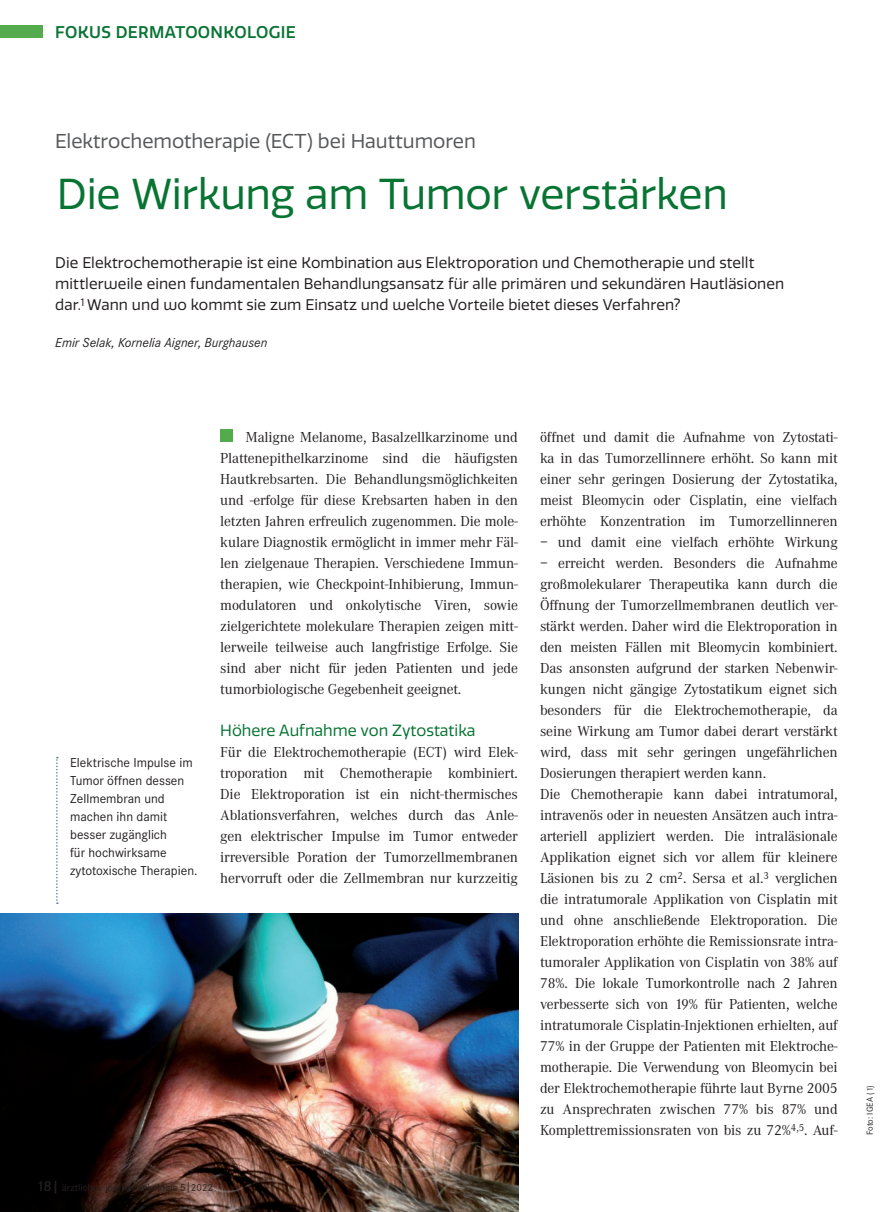
<style>
.page{position:relative;width:893px;height:1212px;background:#fff}
.page>*{position:absolute;margin:0;border:0;box-sizing:border-box;transform-origin:0 0}
._00Überschrift{font:42px "Quatro";letter-spacing:-.01em;color:#087433}
.medizin_Anfang{font:19.5px "Quatro";letter-spacing:-.005em;color:#57585a}
.Rubrik{font:500 16.5px "Quatro";letter-spacing:.02em;color:#087433}
.Fließtext_01{font:15.75px "Quatro";color:#087433}
.Fließtext_01-2{font:15px/21px "Corporate A";letter-spacing:-.01em;color:#231f20;text-align:justify}
.medizin_Anfang-2{font:15px/21px "Quatro";letter-spacing:.005em;color:#231f20}
.Quelle_Text{font:13.5px/18px "Corporate S";color:#231f20}
.t1{font:italic 13.5px "Corporate S";color:#231f20}
.Pagina{font:10.5px "Corporate S";color:#231f20}
.t2{font:9px "Corporate S";color:#231f20}
.s1{font-weight:600;font-size:15px}
</style>
<div class="page">
<img style="left:0;top:913px;width:519px;height:299px">
<div style="left:220px;top:429px;width:13px;height:13px;background:#54ab4e"></div>
<div style="left:0;top:25px;width:43px;height:13px;background:#54ab4e"></div>
<svg style="left:56px;top:757px;width:2px;height:147px"></svg>
<p class="Rubrik" style="left:55px;top:22px;width:242px">FOKUS DERMATOONKOLOGIE</p>
<p class="medizin_Anfang" style="left:55px;top:130px;width:422px">Elektrochemotherapie (ECT) bei Hauttumoren</p>
<p class="_00Überschrift" style="left:57px;top:170px;width:672px">Die Wirkung am Tumor verstärken</p>
<p class="medizin_Anfang-2" style="left:55px;top:252px;width:701px">Die Elektrochemotherapie ist eine Kombination aus Elektroporation und Chemotherapie und stellt</p>
<p class="medizin_Anfang-2" style="left:55px;top:273px;width:730px">mittlerweile einen fundamentalen Behandlungsansatz für alle primären und sekundären Hautläsionen dar.<sup>1</sup> Wann und wo kommt sie zum Einsatz und welche Vorteile bietet dieses Verfahren?</p>
<p class="t1" style="left:55px;top:335px;width:214px">Emir Selak, Kornelia Aigner, Burghausen</p>
<p class="Quelle_Text" style="left:70px;top:754px;width:129px">Elektrische Impulse im<br>Tumor öffnen dessen<br>Zellmembran und machen ihn damit besser zugänglich<br>für hochwirksame zytotoxische Therapien.</p>
<p class="Fließtext_01-2" style="left:220px;top:427px;width:299px;text-indent:25px">Maligne Melanome, Basalzellkarzinome und Plattenepithelkarzinome sind die häufigsten Hautkrebsarten. Die Behandlungsmöglichkeiten und -erfolge für diese Krebsarten haben in den letzten Jahren erfreulich zugenommen. Die mole&shy;kulare Diagnostik ermöglicht in immer mehr Fäl&shy;len zielgenaue Therapien. Verschiedene Immun&shy;therapien, wie Checkpoint-Inhibierung, Immun&shy;modulatoren und onkolytische Viren, sowie zielgerichtete molekulare Therapien zeigen mitt&shy;lerweile teilweise auch langfristige Erfolge. Sie sind aber nicht für jeden Patienten und jede tumorbiologische Gegebenheit geeignet.</p>
<p class="Fließtext_01" style="left:220px;top:721px;width:257px">Höhere Aufnahme von Zytostatika</p>
<p class="Fließtext_01-2" style="left:220px;top:742px;width:299px">Für die Elektrochemotherapie (ECT) wird Elek&shy;troporation mit Chemotherapie kombiniert.<br>Die Elektroporation ist ein nicht-thermisches Ablationsverfahren, welches durch das Anle&shy;gen elektrischer Impulse im Tumor entweder irreversible Poration der Tumorzellmembranen hervorruft oder die Zellmembran nur kurzzeitig</p>
<p class="Pagina" style="left:36px;top:1182px;width:179px"><span class="s1">18|</span> ärztliches journal onkologie 5|2022</p>
<p class="Fließtext_01-2" style="left:540px;top:427px;width:299px">öffnet und damit die Aufnahme von Zytostati&shy;ka in das Tumorzellinnere erhöht. So kann mit einer sehr geringen Dosierung der Zytostatika, meist Bleomycin oder Cisplatin, eine vielfach erhöhte Konzentration im Tumorzellinneren</p>
<p class="Fließtext_01-2" style="left:540px;top:532px;width:299px">– und damit eine vielfach erhöhte Wirkung</p>
<p class="Fließtext_01-2" style="left:540px;top:553px;width:299px">– erreicht werden. Besonders die Aufnahme großmolekularer Therapeutika kann durch die Öffnung der Tumorzellmembranen deutlich ver&shy;stärkt werden. Daher wird die Elektroporation in den meisten Fällen mit Bleomycin kombiniert.<br>Das ansonsten aufgrund der starken Nebenwir&shy;kungen nicht gängige Zytostatikum eignet sich besonders für die Elektrochemotherapie, da seine Wirkung am Tumor dabei derart verstärkt wird, dass mit sehr geringen ungefährlichen Dosierungen therapiert werden kann.</p>
<p class="Fließtext_01-2" style="left:540px;top:784px;width:299px">Die Chemotherapie kann dabei intratumoral, intravenös oder in neuesten Ansätzen auch intra&shy;arteriell appliziert werden. Die intraläsionale Applikation eignet sich vor allem für kleinere Läsionen bis zu 2 cm<sup>2</sup>. Sersa et al.<sup>3</sup> verglichen die intratumorale Applikation von Cisplatin mit und ohne anschließende Elektroporation. Die Elektroporation erhöhte die Remissionsrate intra&shy;tumoraler Applikation von Cisplatin von 38% auf 78%. Die lokale Tumorkontrolle nach 2 Jahren verbesserte sich von 19% für Patienten, welche intratumorale Cisplatin-Injektionen erhielten, auf 77% in der Gruppe der Patienten mit Elektroche&shy;motherapie. Die Verwendung von Bleomycin bei der Elektrochemotherapie führte laut Byrne 2005 zu Ansprechraten zwischen 77% bis 87% und Komplettremissionsraten von bis zu 72%<sup>4,5</sup>. Auf-</p>
<p class="t2" style="left:865px;top:1135px;width:51px;rotate:-90deg">Foto: IGEA (1)</p>
</div>
